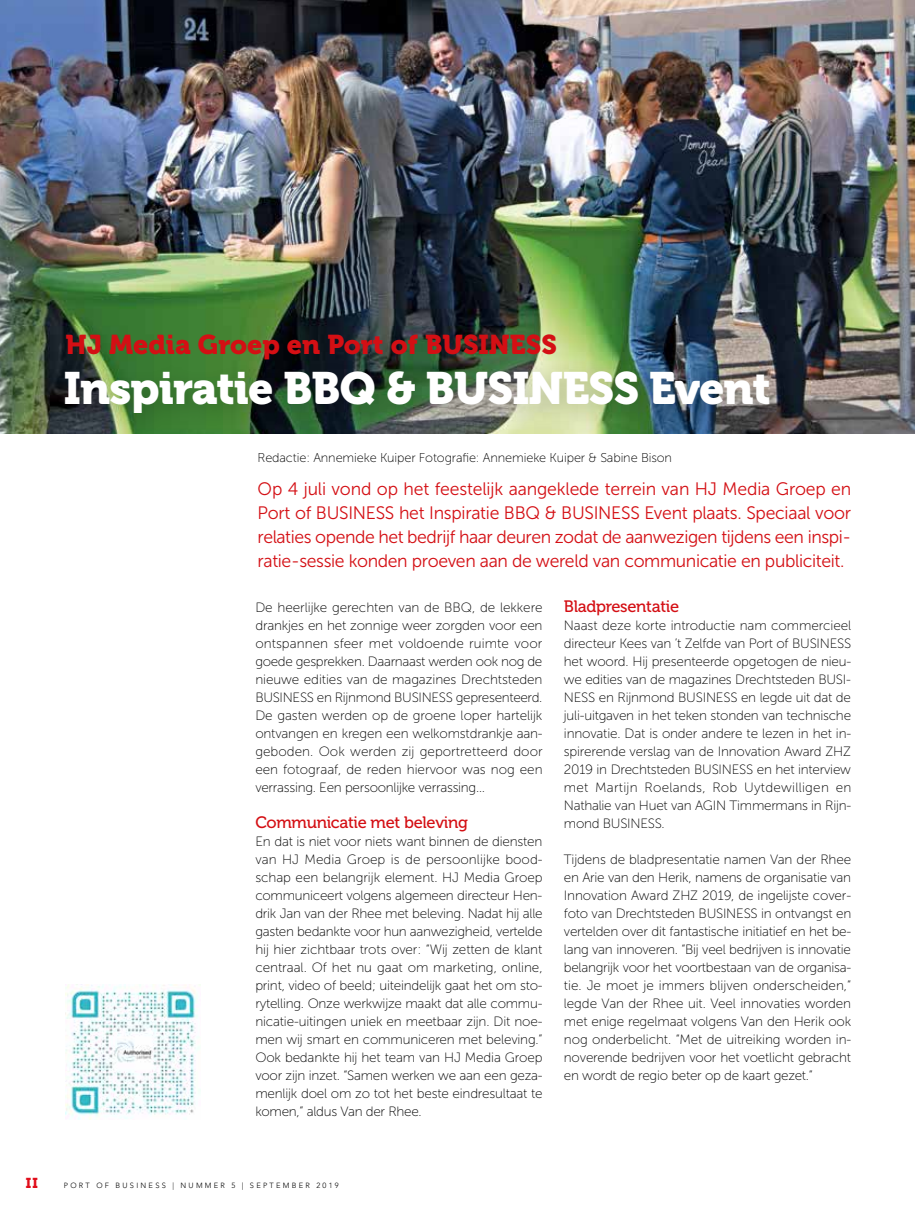
<style>
.page{position:relative;width:915px;height:1212px;background:#fff}
.page>*{position:absolute;margin:0;border:0;box-sizing:border-box;transform-origin:0 0}
.t1{font:45px "Museo 900";letter-spacing:-.02em;color:#fff}
.t2{font:27px "Museo 900";color:#d40f14}
.t3{font:18px/24px "Museo Sans 300";letter-spacing:-.02em;color:#d40f14;text-align:justify}
.t4{font:16.5px "Museo 500";letter-spacing:-.02em;color:#d40f14}
.t5{font:14.25px "Museo 900";color:#e10d1a}
.t6{font:13.5px/18px "Museo Sans 100";letter-spacing:-.02em;color:#000;text-align:justify}
.t7{font:12.75px "Museo Sans 100";letter-spacing:-.01em;color:#000}
.t8{font:300 7.5px "Avenir LT Std";letter-spacing:.3em;color:#000}
</style>
<div class="page">
<img style="left:0;top:0;width:914px;height:433px">
<div style="left:54px;top:359px;width:739px;height:78px;background:#000;opacity:.17"></div>
<img style="left:65px;top:984px;width:135px;height:135px">
<h2 class="t2" style="left:65px;top:329px;width:492px">HJ Media Groep en Port of BUSINESS</h2>
<h1 class="t1" style="left:64px;top:363px;width:708px">Inspiratie BBQ &amp; BUSINESS Event</h1>
<p class="t7" style="left:257px;top:451px;width:416px">Redactie: Annemieke Kuiper Fotografie: Annemieke Kuiper &amp; Sabine Bison</p>
<p class="t3" style="left:257px;top:476px;width:595px">Op 4 juli vond op het feestelijk aangeklede terrein van HJ Media Groep en Port of BUSINESS het Inspiratie BBQ &amp; BUSINESS Event plaats. Speciaal voor relaties opende het bedrijf haar deuren zodat de aanwezigen tijdens een inspi&shy;ratie-sessie konden proeven aan de wereld van communicatie en publiciteit.</p>
<p class="t6" style="left:255px;top:599px;width:289px">De heerlijke gerechten van de BBQ, de lekkere drankjes en het zonnige weer zorgden voor een ontspannen sfeer met voldoende ruimte voor goede gesprekken. Daarnaast werden ook nog de nieuwe edities van de magazines Drechtsteden BUSINESS en Rijnmond BUSINESS gepresenteerd.<br>De gasten werden op de groene loper hartelijk ontvangen en kregen een welkomstdrankje aan&shy;geboden. Ook werden zij geportretteerd door een fotograaf, de reden hiervoor was nog een verrassing. Een persoonlijke verrassing…</p>
<p class="t4" style="left:255px;top:813px;width:214px">Communicatie met beleving</p>
<p class="t6" style="left:255px;top:833px;width:289px">En dat is niet voor niets want binnen de diensten van HJ Media Groep is de persoonlijke bood&shy;schap een belangrijk element. HJ Media Groep communiceert volgens algemeen directeur Hen&shy;drik Jan van der Rhee met beleving. Nadat hij alle gasten bedankte voor hun aanwezigheid, vertelde hij hier zichtbaar trots over: “Wij zetten de klant centraal. Of het nu gaat om marketing, online, print, video of beeld; uiteindelijk gaat het om sto&shy;rytelling. Onze werkwijze maakt dat alle commu&shy;nicatie-uitingen uniek en meetbaar zijn. Dit noe&shy;men wij smart en communiceren met beleving.” Ook bedankte hij het team van HJ Media Groep voor zijn inzet. “Samen werken we aan een geza&shy;menlijk doel om zo tot het beste eindresultaat te komen,” aldus Van der Rhee.</p>
<p class="t4" style="left:563px;top:597px;width:117px">Bladpresentatie</p>
<p class="t6" style="left:563px;top:617px;width:289px">Naast deze korte introductie nam commercieel directeur Kees van ’t Zelfde van Port of BUSINESS het woord. Hij presenteerde opgetogen de nieu&shy;we edities van de magazines Drechtsteden BUSI-NESS en Rijnmond BUSINESS en legde uit dat de juli-uitgaven in het teken stonden van technische innovatie. Dat is onder andere te lezen in het in&shy;spirerende verslag van de Innovation Award ZHZ 2019 in Drechtsteden BUSINESS en het interview met Martijn Roelands, Rob Uytdewilligen en Nathalie van Huet van AGIN Timmermans in Rijn&shy;mond BUSINESS.</p>
<p class="t6" style="left:563px;top:850px;width:289px">Tijdens de bladpresentatie namen Van der Rhee en Arie van den Herik, namens de organisatie van Innovation Award ZHZ 2019, de ingelijste cover&shy;foto van Drechtsteden BUSINESS in ontvangst en vertelden over dit fantastische initiatief en het be&shy;lang van innoveren. “Bij veel bedrijven is innovatie belangrijk voor het voortbestaan van de organisa&shy;tie. Je moet je immers blijven onderscheiden,” legde Van der Rhee uit. Veel innovaties worden met enige regelmaat volgens Van den Herik ook nog onderbelicht. “Met de uitreiking worden in&shy;noverende bedrijven voor het voetlicht gebracht en wordt de regio beter op de kaart gezet.”</p>
<p class="t5" style="left:26px;top:1175px;width:13px">II</p>
<p class="t8" style="left:64px;top:1181px;width:276px">PORT OF BUSINESS | NUMMER 5 | SEPTEMBER 2019</p>
</div>
